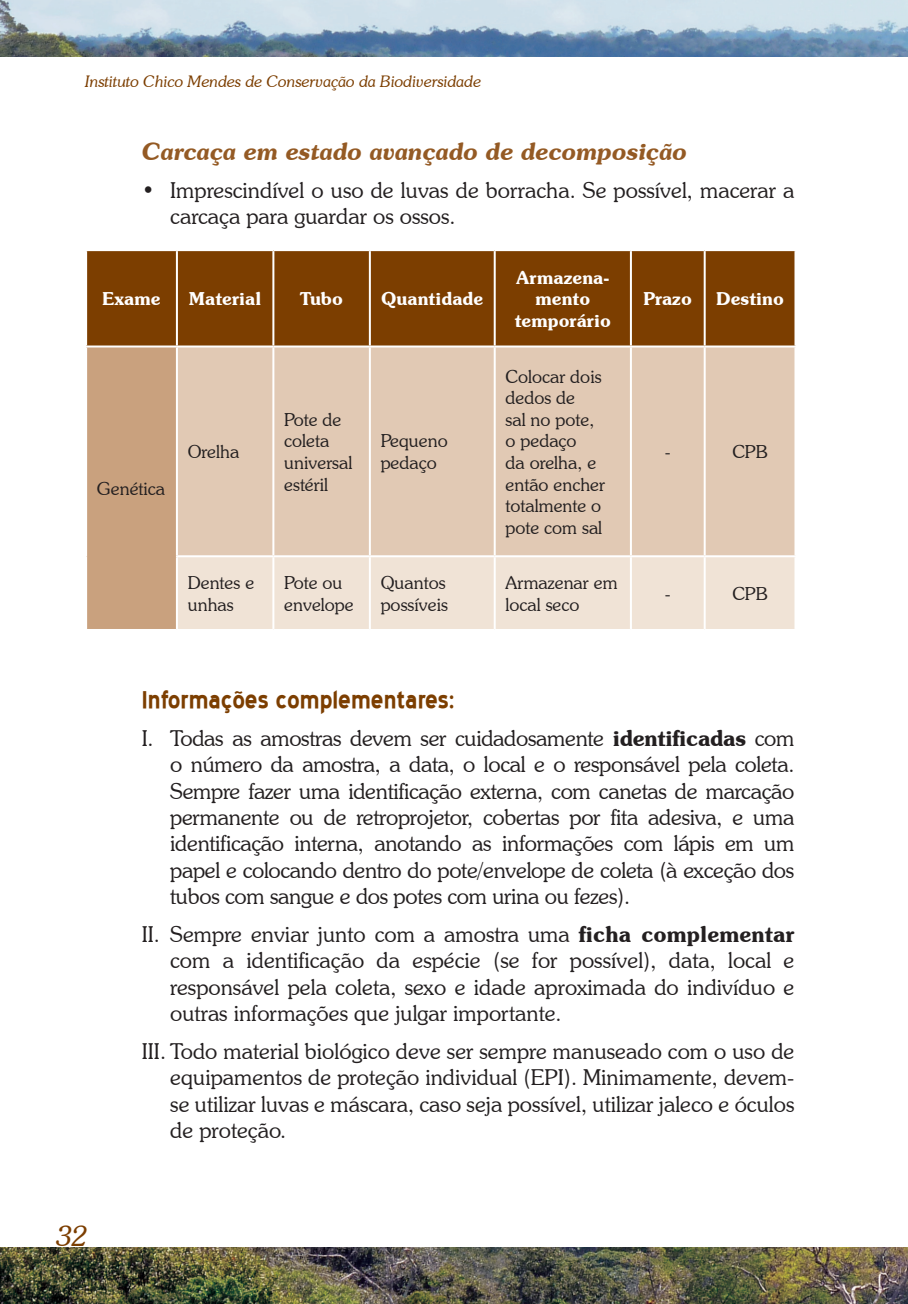
<style>
.page{position:relative;width:908px;height:1304px;background:#fff}
.page>*{position:absolute;margin:0;border:0;box-sizing:border-box;transform-origin:0 0}
.t1{font:700 30px "Blue Highway";color:#7c3e00}
.t2{font:italic 300 28px "Souvenir IT Cby BT";color:#7c3e00}
.t3{font:italic 600 24px "Souvenir IT Cby BT";color:#945a24}
.t4{font:300 22px/26.4px "Souvenir IT Cby BT";color:#231f20;text-align:justify}
.t5{font:300 18px/21.6px "Souvenir IT Cby BT";color:#231f20}
.t6{font:600 18px/21.6px "Souvenir IT Cby BT";color:#fff;text-align:center}
.t7{font:italic 300 16px "Souvenir IT Cby BT";color:#7c3e00}
.s1{font-weight:600}
</style>
<div class="page">
<img style="left:0;top:0;width:907px;height:57px">
<img style="left:0;top:1247px;width:907px;height:57px">
<div style="left:87px;top:251px;width:707px;height:94px;background:#7c3e00"></div>
<div style="left:86px;top:346px;width:91px;height:284px;background:#c9a17e"></div>
<div style="left:178px;top:347px;width:616px;height:208px;background:#e1c9b4"></div>
<div style="left:178px;top:557px;width:616px;height:72px;background:#f0e3d6"></div>
<hr style="left:176px;top:251px;width:2px;height:94px;background:#fff">
<hr style="left:272px;top:251px;width:2px;height:94px;background:#fff">
<hr style="left:369px;top:251px;width:2px;height:94px;background:#fff">
<hr style="left:493px;top:251px;width:2px;height:94px;background:#fff">
<hr style="left:629px;top:251px;width:2px;height:94px;background:#fff">
<hr style="left:703px;top:251px;width:2px;height:94px;background:#fff">
<hr style="left:85px;top:345px;width:92px;height:2px;background:#fff">
<hr style="left:85px;top:347px;width:2px;height:209px;background:#fff">
<hr style="left:85px;top:556px;width:2px;height:73px;background:#fff">
<hr style="left:85px;top:629px;width:92px;height:2px;background:#fff">
<hr style="left:176px;top:347px;width:2px;height:208px;background:#fff">
<hr style="left:272px;top:347px;width:2px;height:208px;background:#fff">
<hr style="left:369px;top:347px;width:2px;height:208px;background:#fff">
<hr style="left:493px;top:347px;width:2px;height:208px;background:#fff">
<hr style="left:629px;top:347px;width:2px;height:208px;background:#fff">
<hr style="left:703px;top:347px;width:2px;height:208px;background:#fff">
<hr style="left:176px;top:555px;width:97px;height:2px;background:#fff">
<hr style="left:176px;top:557px;width:2px;height:72px;background:#fff">
<hr style="left:272px;top:557px;width:2px;height:72px;background:#fff">
<hr style="left:369px;top:557px;width:2px;height:72px;background:#fff">
<hr style="left:493px;top:557px;width:2px;height:72px;background:#fff">
<hr style="left:629px;top:557px;width:2px;height:72px;background:#fff">
<hr style="left:703px;top:557px;width:2px;height:72px;background:#fff">
<p class="t7" style="left:85px;top:72px;width:397px">Instituto Chico Mendes de Conservação da Biodiversidade</p>
<p class="t3" style="left:142px;top:136px;width:546px">Carcaça em estado avançado de decomposição</p>
<p class="t4" style="left:170px;top:176px;width:625px;text-indent:-28px">• Imprescindível o uso de luvas de borracha. Se possível, macerar a carcaça para guardar os ossos.</p>
<p class="t6" style="left:102px;top:288px;width:60px">Exame</p>
<p class="t6" style="left:189px;top:288px;width:74px">Material</p>
<p class="t6" style="left:300px;top:288px;width:44px">Tubo</p>
<p class="t6" style="left:381px;top:288px;width:104px">Quantidade</p>
<p class="t5" style="left:97px;top:478px;width:70px">Genética</p>
<p class="t5" style="left:188px;top:441px;width:53px">Orelha</p>
<p class="t5" style="left:284px;top:408px;width:70px">Pote de coleta universal estéril</p>
<p class="t5" style="left:380px;top:430px;width:68px">Pequeno pedaço</p>
<p class="t6" style="left:514px;top:266px;width:97px">Armazena&shy;mento temporário</p>
<p class="t5" style="left:505px;top:365px;width:101px">Colocar dois dedos de<br>sal no pote, o pedaço<br>da orelha, e então encher totalmente o pote com sal</p>
<p class="t5" style="left:188px;top:572px;width:68px">Dentes e unhas</p>
<p class="t5" style="left:284px;top:572px;width:71px">Pote ou envelope</p>
<p class="t5" style="left:380px;top:572px;width:69px">Quantos possíveis</p>
<p class="t5" style="left:505px;top:572px;width:113px">Armazenar em local seco</p>
<p class="t6" style="left:643px;top:288px;width:50px">Prazo</p>
<p class="t6" style="left:715px;top:288px;width:69px">Destino</p>
<p class="t5" style="left:664px;top:441px;width:7px">-</p>
<p class="t5" style="left:732px;top:441px;width:37px">CPB</p>
<p class="t5" style="left:664px;top:583px;width:7px">-</p>
<p class="t5" style="left:732px;top:583px;width:37px">CPB</p>
<p class="t2" style="left:57px;top:1219px;width:32px">32</p>
<h1 class="t1" style="left:142px;top:686px;width:314px">Informações complementares:</h1>
<p class="t4" style="left:170px;top:725px;width:625px;text-indent:-28px">I. Todas as amostras devem ser cuidadosamente <span class="s1">identificadas</span> com o número da amostra, a data, o local e o responsável pela coleta.<br>Sempre fazer uma identificação externa, com canetas de marcação permanente ou de retroprojetor, cobertas por fita adesiva, e uma identificação interna, anotando as informações com lápis em um papel e colocando dentro do pote/envelope de coleta (à exceção dos tubos com sangue e dos potes com urina ou fezes).</p>
<p class="t4" style="left:170px;top:921px;width:625px;text-indent:-28px">II. Sempre enviar junto com a amostra uma <span class="s1">ficha complementar </span>com a identificação da espécie (se for possível), data, local e responsável pela coleta, sexo e idade aproximada do indivíduo e outras informações que julgar importante.</p>
<p class="t4" style="left:170px;top:1038px;width:625px;text-indent:-28px">III. Todo material biológico deve ser sempre manuseado com o uso de equipamentos de proteção individual (EPI). Minimamente, devem&shy;se utilizar luvas e máscara, caso seja possível, utilizar jaleco e óculos de proteção.</p>
</div>
